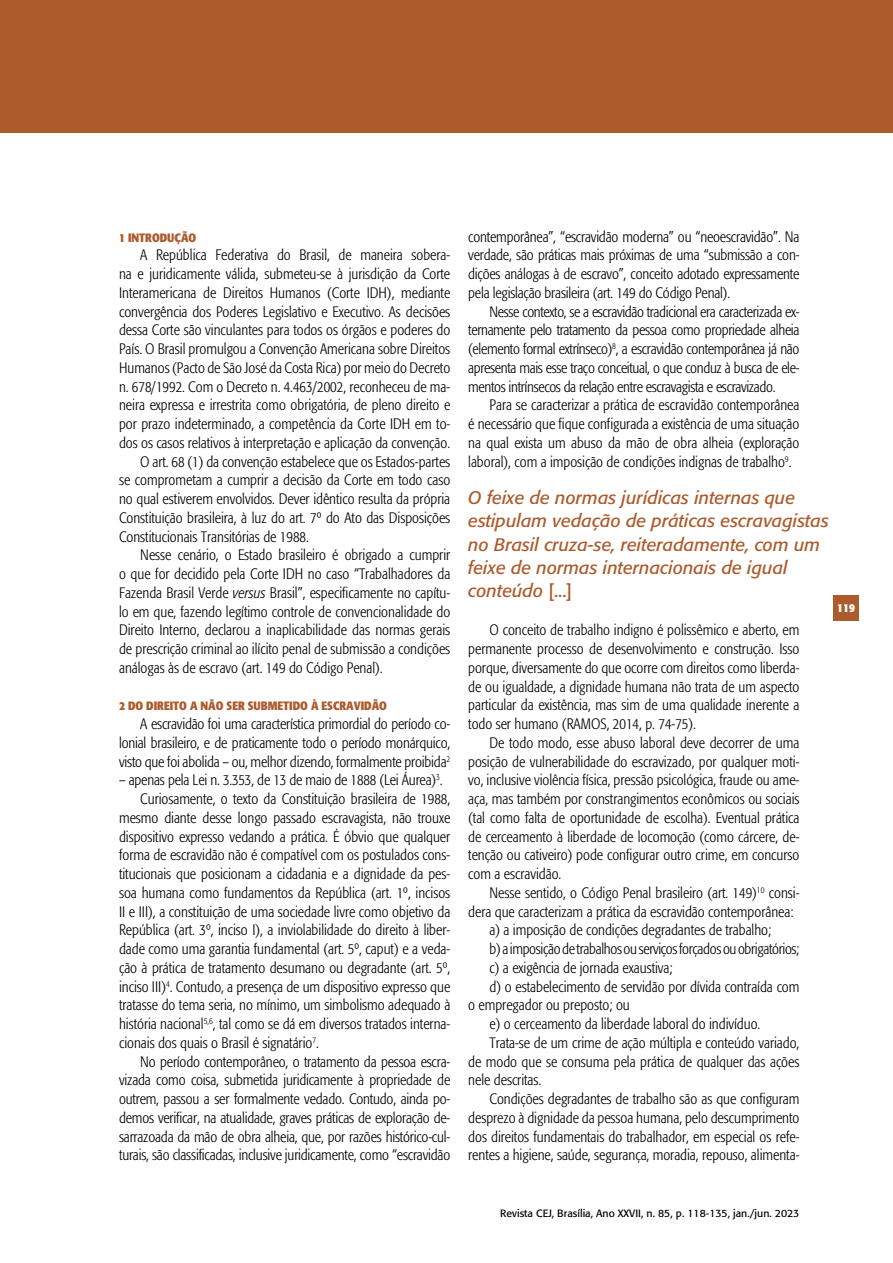
<style>
.page{position:relative;width:893px;height:1263px;background:#fff}
.page>*{position:absolute;margin:0;border:0;box-sizing:border-box;transform-origin:0 0}
.t1{font:italic 18px/23.2px "Formata";color:#ad5a2c}
.t2{font:300 condensed 15px/18.8px "Formata";color:#000;text-align:justify}
.t3{font:300 condensed 15px "Formata";letter-spacing:-.02em;color:#000}
.t4{font:700 condensed 12px "Formata";color:#ad5a2c}
.t5{font:700 condensed 12px "Formata";color:#fff}
.t6{font:10.5px "Formata";color:#000}
.s1{font-style:italic}
.s2{font-style:normal}
</style>
<div class="page">
<div style="left:833px;top:595px;width:26px;height:26px;background:#ad5a2c"></div>
<div style="left:0;top:0;width:893px;height:132px;background:#ad5a2c"></div>
<p class="t4" style="left:119px;top:230px;width:79px">1 INTRODUÇÃO</p>
<p class="t2" style="left:140px;top:246px;width:311px">A República Federativa do Brasil, de maneira sobera-</p>
<p class="t2" style="left:119px;top:265px;width:333px">na e juridicamente válida, submeteu-se à jurisdição da Corte</p>
<p class="t2" style="left:119px;top:283px;width:333px">Interamericana de Direitos Humanos (Corte IDH), mediante</p>
<p class="t2" style="left:119px;top:302px;width:333px">convergência dos Poderes Legislativo e Executivo. As decisões</p>
<p class="t2" style="left:119px;top:321px;width:333px">dessa Corte são vinculantes para todos os órgãos e poderes do</p>
<p class="t2" style="left:119px;top:340px;width:333px">País. O Brasil promulgou a Convenção Americana sobre Direitos</p>
<p class="t2" style="left:119px;top:358px;width:333px">Humanos (Pacto de São José da Costa Rica) por meio do Decreto</p>
<p class="t2" style="left:119px;top:377px;width:333px">n. 678/1992. Com o Decreto n. 4.463/2002, reconheceu de ma-</p>
<p class="t2" style="left:119px;top:396px;width:333px">neira expressa e irrestrita como obrigatória, de pleno direito e</p>
<p class="t2" style="left:119px;top:415px;width:333px">por prazo indeterminado, a competência da Corte IDH em to-</p>
<p class="t2" style="left:119px;top:433px;width:333px">dos os casos relativos à interpretação e aplicação da convenção.</p>
<p class="t2" style="left:140px;top:452px;width:311px">O art. 68 (1) da convenção estabelece que os Estados-partes</p>
<p class="t2" style="left:119px;top:471px;width:333px">se comprometam a cumprir a decisão da Corte em todo caso</p>
<p class="t2" style="left:119px;top:490px;width:333px">no qual estiverem envolvidos. Dever idêntico resulta da própria</p>
<p class="t2" style="left:119px;top:508px;width:333px">Constituição brasileira, à luz do art. 7º do Ato das Disposições</p>
<p class="t2" style="left:119px;top:527px;width:191px">Constitucionais Transitórias de 1988.</p>
<p class="t2" style="left:140px;top:546px;width:311px">Nesse cenário, o Estado brasileiro é obrigado a cumprir</p>
<p class="t2" style="left:119px;top:565px;width:333px">o que for decidido pela Corte IDH no caso “Trabalhadores da</p>
<p class="t2" style="left:119px;top:583px;width:333px">Fazenda Brasil Verde <span class="s1">versus</span> Brasil”, especificamente no capítu-</p>
<p class="t2" style="left:119px;top:602px;width:333px">lo em que, fazendo legítimo controle de convencionalidade do</p>
<p class="t2" style="left:119px;top:621px;width:333px">Direito Interno, declarou a inaplicabilidade das normas gerais</p>
<p class="t2" style="left:119px;top:640px;width:333px">de prescrição criminal ao ilícito penal de submissão a condições</p>
<p class="t2" style="left:119px;top:658px;width:265px">análogas às de escravo (art. 149 do Código Penal).</p>
<p class="t4" style="left:119px;top:699px;width:269px">2 DO DIREITO A NÃO SER SUBMETIDO À ESCRAVIDÃO</p>
<p class="t2" style="left:119px;top:715px;width:333px;text-indent:21px">A escravidão foi uma característica primordial do período co&shy;lonial brasileiro, e de praticamente todo o período monárquico, visto que foi abolida – ou, melhor dizendo, formalmente proibida<sup>2</sup></p>
<p class="t2" style="left:119px;top:771px;width:325px">– apenas pela Lei n. 3.353, de 13 de maio de 1888 (Lei Áurea)<sup>3</sup>.</p>
<p class="t2" style="left:140px;top:790px;width:311px">Curiosamente, o texto da Constituição brasileira de 1988,</p>
<p class="t2" style="left:119px;top:808px;width:333px">mesmo diante desse longo passado escravagista, não trouxe</p>
<p class="t2" style="left:119px;top:827px;width:333px">dispositivo expresso vedando a prática. É óbvio que qualquer</p>
<p class="t2" style="left:119px;top:846px;width:333px">forma de escravidão não é compatível com os postulados cons-</p>
<p class="t2" style="left:119px;top:865px;width:333px">titucionais que posicionam a cidadania e a dignidade da pes-</p>
<p class="t2" style="left:119px;top:883px;width:333px">soa humana como fundamentos da República (art. 1º, incisos</p>
<p class="t2" style="left:119px;top:902px;width:333px">II e III), a constituição de uma sociedade livre como objetivo da</p>
<p class="t2" style="left:119px;top:921px;width:333px">República (art. 3º, inciso I), a inviolabilidade do direito à liber-</p>
<p class="t2" style="left:119px;top:940px;width:333px">dade como uma garantia fundamental (art. 5º, caput) e a veda-</p>
<p class="t2" style="left:119px;top:958px;width:333px">ção à prática de tratamento desumano ou degradante (art. 5º,</p>
<p class="t2" style="left:119px;top:977px;width:333px">inciso III)<sup>4</sup>. Contudo, a presença de um dispositivo expresso que</p>
<p class="t2" style="left:119px;top:996px;width:333px">tratasse do tema seria, no mínimo, um simbolismo adequado à</p>
<p class="t2" style="left:119px;top:1015px;width:333px">história nacional<sup>5,6</sup>, tal como se dá em diversos tratados interna-</p>
<p class="t2" style="left:119px;top:1033px;width:201px">cionais dos quais o Brasil é signatário<sup>7</sup>.</p>
<p class="t2" style="left:140px;top:1052px;width:311px">No período contemporâneo, o tratamento da pessoa escra-</p>
<p class="t2" style="left:119px;top:1071px;width:333px">vizada como coisa, submetida juridicamente à propriedade de</p>
<p class="t2" style="left:119px;top:1090px;width:333px">outrem, passou a ser formalmente vedado. Contudo, ainda po-</p>
<p class="t2" style="left:119px;top:1108px;width:333px">demos verificar, na atualidade, graves práticas de exploração de-</p>
<p class="t2" style="left:119px;top:1127px;width:333px">sarrazoada da mão de obra alheia, que, por razões histórico-cul-</p>
<p class="t2" style="left:119px;top:1146px;width:333px">turais, são classificadas, inclusive juridicamente, como “escravidão</p>
<p class="t2" style="left:468px;top:227px;width:333px">contemporânea”, “escravidão moderna” ou “neoescravidão”. Na verdade, são práticas mais próximas de uma “submissão a con&shy;dições análogas à de escravo”, conceito adotado expressamente pela legislação brasileira (art. 149 do Código Penal).</p>
<p class="t2" style="left:468px;top:302px;width:333px;text-indent:21px">Nesse contexto, se a escravidão tradicional era caracterizada ex&shy;ternamente pelo tratamento da pessoa como propriedade alheia (elemento formal extrínseco)<sup>8</sup>, a escravidão contemporânea já não apresenta mais esse traço conceitual, o que conduz à busca de ele&shy;mentos intrínsecos da relação entre escravagista e escravizado.</p>
<p class="t2" style="left:468px;top:396px;width:333px;text-indent:21px">Para se caracterizar a prática de escravidão contemporânea é necessário que fique configurada a existência de uma situação na qual exista um abuso da mão de obra alheia (exploração laboral), com a imposição de condições indignas de trabalho<sup>9</sup>.</p>
<p class="t1" style="left:468px;top:486px;width:362px">O feixe de normas jurídicas internas que estipulam vedação de práticas escravagistas no Brasil cruza-se, reiteradamente, com um feixe de normas internacionais de igual conteúdo <span class="s2">[...]</span></p>
<p class="t2" style="left:468px;top:621px;width:333px;text-indent:21px">O conceito de trabalho indigno é polissêmico e aberto, em permanente processo de desenvolvimento e construção. Isso porque, diversamente do que ocorre com direitos como liberda&shy;de ou igualdade, a dignidade humana não trata de um aspecto particular da existência, mas sim de uma qualidade inerente a todo ser humano (RAMOS, 2014, p. 74-75).</p>
<p class="t2" style="left:468px;top:733px;width:333px;text-indent:21px">De todo modo, esse abuso laboral deve decorrer de uma posição de vulnerabilidade do escravizado, por qualquer moti&shy;vo, inclusive violência física, pressão psicológica, fraude ou ame&shy;aça, mas também por constrangimentos econômicos ou sociais (tal como falta de oportunidade de escolha). Eventual prática de cerceamento à liberdade de locomoção (como cárcere, de&shy;tenção ou cativeiro) pode configurar outro crime, em concurso com a escravidão.</p>
<p class="t2" style="left:489px;top:883px;width:311px">Nesse sentido, o Código Penal brasileiro (art. 149)<sup>10</sup> consi-</p>
<p class="t2" style="left:468px;top:902px;width:327px">dera que caracterizam a prática da escravidão contemporânea:</p>
<p class="t2" style="left:489px;top:921px;width:283px">a) a imposição de condições degradantes de trabalho;</p>
<p class="t3" style="left:489px;top:940px;width:311px">b) a imposição de trabalhos ou serviços forçados ou obrigatórios;</p>
<p class="t2" style="left:489px;top:958px;width:185px">c) a exigência de jornada exaustiva;</p>
<p class="t2" style="left:489px;top:977px;width:311px">d) o estabelecimento de servidão por dívida contraída com</p>
<p class="t2" style="left:468px;top:996px;width:163px">o empregador ou preposto; ou</p>
<p class="t2" style="left:489px;top:1015px;width:272px">e) o cerceamento da liberdade laboral do indivíduo.</p>
<p class="t2" style="left:489px;top:1033px;width:311px">Trata-se de um crime de ação múltipla e conteúdo variado,</p>
<p class="t2" style="left:468px;top:1052px;width:333px">de modo que se consuma pela prática de qualquer das ações</p>
<p class="t2" style="left:468px;top:1071px;width:75px">nele descritas.</p>
<p class="t2" style="left:489px;top:1090px;width:311px">Condições degradantes de trabalho são as que configuram</p>
<p class="t2" style="left:468px;top:1108px;width:333px">desprezo à dignidade da pessoa humana, pelo descumprimento</p>
<p class="t2" style="left:468px;top:1127px;width:333px">dos direitos fundamentais do trabalhador, em especial os refe-</p>
<p class="t2" style="left:468px;top:1146px;width:333px">rentes a higiene, saúde, segurança, moradia, repouso, alimenta-</p>
<p class="t5" style="left:837px;top:601px;width:19px">119</p>
<p class="t6" style="left:500px;top:1206px;width:301px">Revista CEJ, Brasília, Ano XXVII, n. 85, p. 118-135, jan./jun. 2023</p>
</div>
